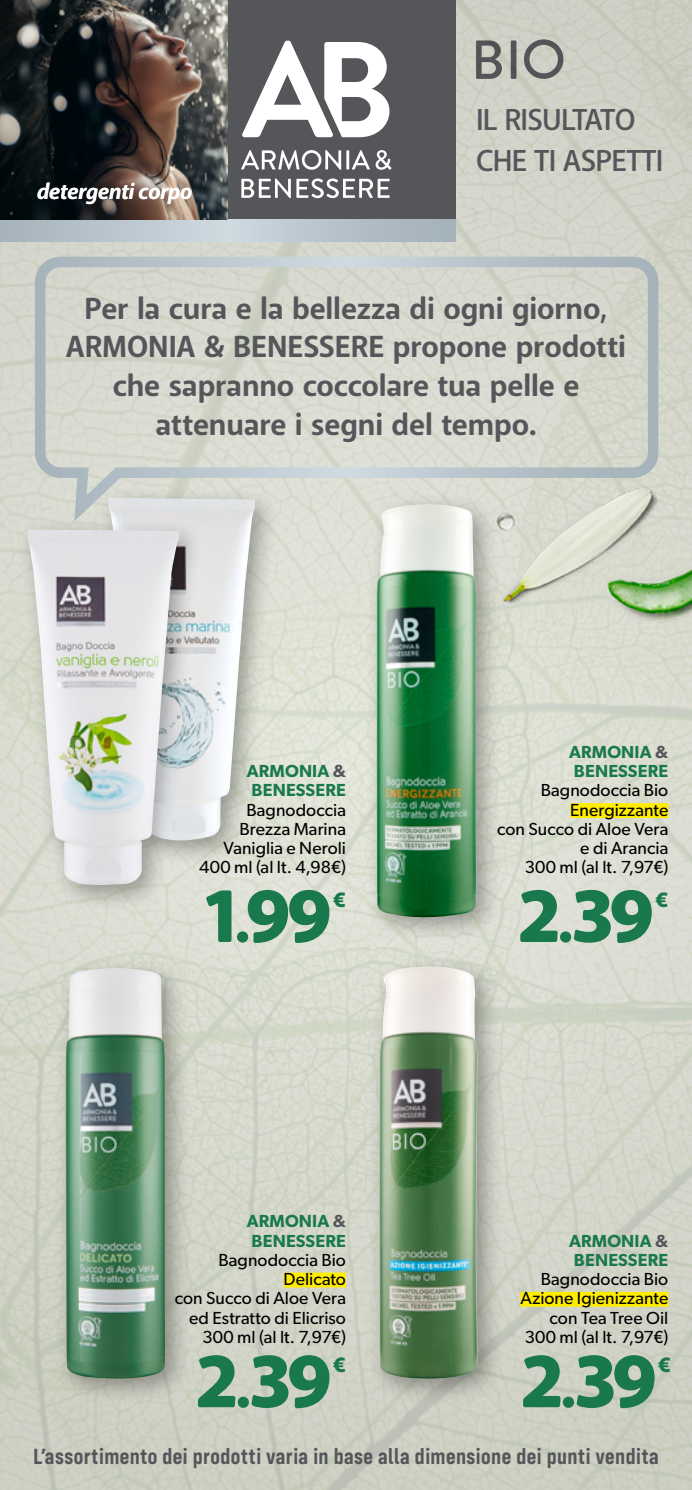
<style>
.page{position:relative;width:692px;height:1490px;background:#fff}
.page>*{position:absolute;margin:0;border:0;box-sizing:border-box;transform-origin:0 0}
.t1{font:900 77px "Anago";letter-spacing:-.07em;color:#19794c}
.t2{font:700 30.28px/38.7px "Anago";letter-spacing:-.005em;color:#55565a;text-align:center}
.t3{font:500 29.93px/41.1px "Anago";letter-spacing:-.025em;color:#55565a}
.t4{font:100 22.75px "Config Variable";letter-spacing:.02em;color:#55565a}
.t5{font:italic 700 21.88px "Anago";letter-spacing:-.01em;color:#fff}
.t6{font:900 21px "Anago";color:#19794c}
.t7{font:17.5px/19.2px "Gibson";letter-spacing:.005em;color:#000;text-align:right}
.t8{font:600 17.5px/19.2px "Gibson";letter-spacing:.01em;color:#19794c}
.s1{color:#55565a}
.s2{font-size:54.25px}
</style>
<div class="page">
<img style="left:0;top:0;width:691px;height:1489px">
<div style="left:227px;top:0;width:228px;height:219px;background:#55565a"></div>
<svg style="left:241px;top:150px;width:150px;height:48px"></svg>
<svg style="left:242px;top:41px;width:147px;height:96px"></svg>
<svg style="left:0;top:219px;width:455px;height:22px;background:#b5c1c8"></svg>
<img style="left:503px;top:461px;width:171px;height:180px">
<img style="left:566px;top:527px;width:125px;height:129px">
<div style="left:53px;top:955px;width:139px;height:449px;background:#000;opacity:.33"></div>
<img style="left:65px;top:968px;width:100px;height:410px">
<div style="left:96px;top:485px;width:185px;height:382px;background:#000;opacity:.33"></div>
<img style="left:205px;top:534px;width:50px;height:306px">
<div style="left:16px;top:517px;width:189px;height:395px;background:#000;opacity:.33"></div>
<img style="left:28px;top:529px;width:151px;height:356px">
<div style="left:364px;top:492px;width:139px;height:452px;background:#000;opacity:.33"></div>
<img style="left:376px;top:534px;width:100px;height:383px">
<div style="left:367px;top:954px;width:138px;height:451px;background:#000;opacity:.33"></div>
<img style="left:379px;top:966px;width:98px;height:412px">
<svg style="left:30px;top:251px;width:633px;height:283px;background:#d4d7ce"></svg>
<div style="left:283px;top:1272px;width:63px;height:15px;background:#ffed00"></div>
<div style="left:570px;top:803px;width:98px;height:15px;background:#ffed00"></div>
<div style="left:520px;top:1291px;width:148px;height:15px;background:#ffed00"></div>
<p class="t5" style="left:37px;top:178px;width:157px">detergenti corpo</p>
<h3 class="t3" style="left:476px;top:99px;width:189px">IL RISULTATO<br>CHE TI ASPETTI</h3>
<h2 class="t2" style="left:66px;top:289px;width:561px">Per la cura e la bellezza di ogni giorno, ARMONIA &amp; BENESSERE propone prodotti che sapranno coccolare tua pelle e attenuare i segni del tempo.</h2>
<p class="t8" style="left:246px;top:761px;width:101px">ARMONIA <span class="s1">&amp;<br></span>BENESSERE</p>
<p class="t7" style="left:199px;top:799px;width:148px">Bagnodoccia<br>Brezza Marina<br>Vaniglia e Neroli<br>400 ml (al lt. 4,98€)</p>
<h1 class="t1" style="left:202px;top:866px;width:131px">1<span class="s2">.</span>99</h1>
<p class="t6" style="left:333px;top:886px;width:14px">€</p>
<p class="t8" style="left:246px;top:1211px;width:101px">ARMONIA <span class="s1">&amp;<br></span>BENESSERE</p>
<p class="t7" style="left:175px;top:1249px;width:173px">Bagnodoccia Bio<br>Delicato<br>con Succo di Aloe Vera ed Estratto di Elicriso<br>300 ml (al lt. 7,97€)</p>
<h1 class="t1" style="left:195px;top:1331px;width:139px">2<span class="s2">.</span>39</h1>
<p class="t6" style="left:333px;top:1351px;width:14px">€</p>
<p class="t8" style="left:568px;top:741px;width:101px">ARMONIA <span class="s1">&amp;<br></span>BENESSERE</p>
<p class="t7" style="left:497px;top:780px;width:173px">Bagnodoccia Bio<br>Energizzante<br>con Succo di Aloe Vera e di Arancia<br>300 ml (al lt. 7,97€)</p>
<h1 class="t1" style="left:517px;top:866px;width:139px">2<span class="s2">.</span>39</h1>
<p class="t6" style="left:655px;top:886px;width:14px">€</p>
<p class="t8" style="left:568px;top:1230px;width:101px">ARMONIA <span class="s1">&amp;<br></span>BENESSERE</p>
<p class="t7" style="left:520px;top:1268px;width:149px">Bagnodoccia Bio<br>Azione Igienizzante con Tea Tree Oil<br>300 ml (al lt. 7,97€)</p>
<h1 class="t1" style="left:520px;top:1331px;width:139px">2<span class="s2">.</span>39</h1>
<p class="t6" style="left:658px;top:1351px;width:14px">€</p>
<h3 class="t4" style="left:33px;top:1443px;width:626px">L’assortimento dei prodotti varia in base alla dimensione dei punti vendita</h3>
</div>
